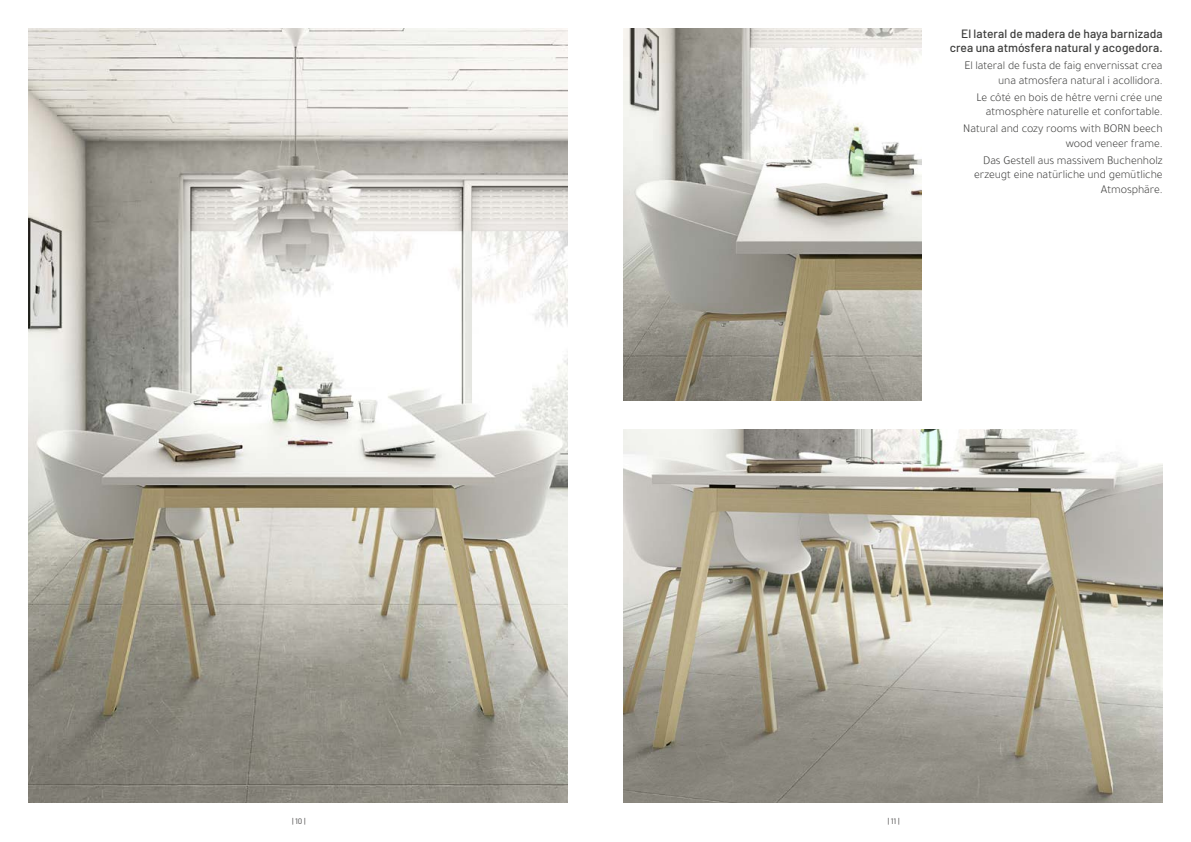
<style>
.page{position:relative;width:1191px;height:842px;background:#fff}
.page>*{position:absolute;margin:0;border:0;box-sizing:border-box;transform-origin:0 0}
.t1{font:300 12px/14.4px "Tajawal";letter-spacing:-.005em;color:#3c3c3b;text-align:right}
.t2{font:500 12px/14.4px "Barlow";letter-spacing:.005em;color:#3c3c3b;text-align:right}
.t3{font:500 8px "Barlow";color:#706f6f}
</style>
<div class="page">
<img style="left:28px;top:28px;width:539px;height:774px">
<img style="left:624px;top:429px;width:538px;height:373px">
<img style="left:624px;top:28px;width:297px;height:373px">
<p class="t2" style="left:949px;top:25px;width:214px">El lateral de madera de haya barnizada crea una atmósfera natural y acogedora.</p>
<p class="t1" style="left:964px;top:58px;width:200px">El lateral de fusta de faig envernissat crea una atmosfera natural i acollidora.</p>
<p class="t1" style="left:976px;top:90px;width:188px">Le côté en bois de hêtre verni crée une atmosphère naturelle et confortable.</p>
<p class="t1" style="left:963px;top:122px;width:201px">Natural and cozy rooms with BORN beech wood veneer frame.</p>
<p class="t1" style="left:974px;top:153px;width:190px">Das Gestell aus massivem Buchenholz erzeugt eine natürliche und gemütliche<br>Atmosphäre.</p>
<p class="t3" style="left:292px;top:816px;width:15px">| 10 |</p>
<p class="t3" style="left:887px;top:816px;width:13px">| 11 |</p>
</div>
